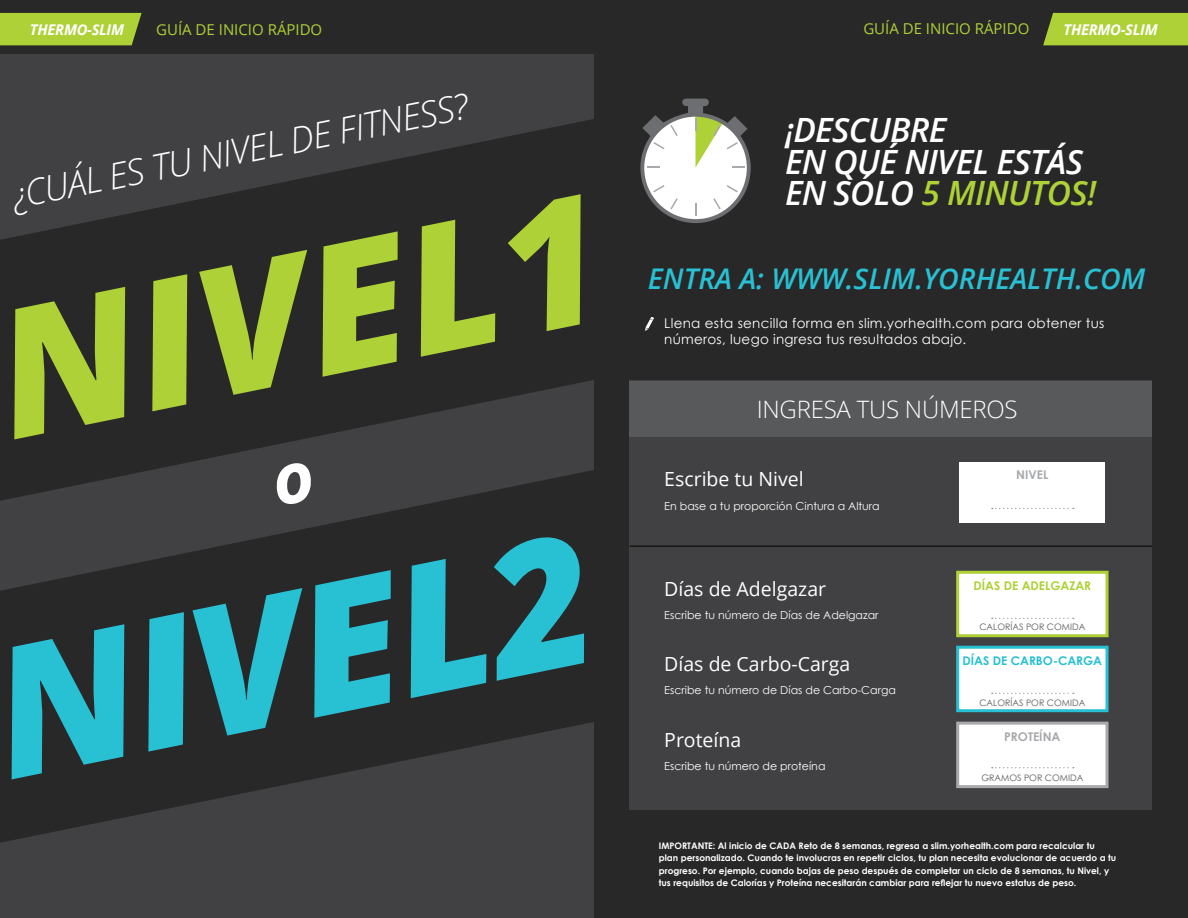
<style>
.page{position:relative;width:1188px;height:918px;background:#fff}
.page>*{position:absolute;margin:0;border:0;box-sizing:border-box;transform-origin:0 0}
.t1{font:italic 800 181.5px "Open Sans";color:#28c0d3}
.t2{font:italic 800 178.5px "Open Sans";color:#add136}
.t3{font:italic 300 36px "Open Sans";color:#fff}
.t4{font:italic 600 33.45px/31.7px "Open Sans";letter-spacing:-.02em;color:#fff}
.t5{font:italic 600 28.5px "Open Sans";color:#28c0d3}
.t6{font:300 24px "Open Sans";letter-spacing:-.01em;color:#fff}
.t7{font:19.5px "Open Sans";color:#fff}
.t8{font:15px "Open Sans";color:#add136}
.t9{font:italic 700 14.85px "Open Sans";letter-spacing:-.02em;color:#fff}
.t10{font:13.5px/16.5px "Century Gothic";letter-spacing:.02em;color:#fff}
.t11{font:700 12px "Century Gothic";color:#28c0d3}
.t12{font:700 12px "Century Gothic";color:#add136}
.t13{font:700 12px "Century Gothic";color:#a7a9ac}
.t14{font:10.95px "Century Gothic";color:#fff}
.t15{font:700 9px/12.6px "Century Gothic";color:#fff}
.t16{font:8.85px "Century Gothic";color:#58595b}
.s1{color:#add136}
</style>
<div class="page">
<div style="left:0;top:9px;width:594px;height:864px;background:#414042"></div>
<div style="left:594px;top:0;width:594px;height:918px;background:#292829"></div>
<div style="left:630px;top:381px;width:522px;height:429px;background:#414042"></div>
<div style="left:630px;top:381px;width:522px;height:55px;background:#58595b"></div>
<hr style="left:630px;top:546px;width:522px;height:1px;background:#000">
<svg style="left:645px;top:317px;width:9px;height:14px"></svg>
<svg style="left:0;top:119px;width:594px;height:261px;fill:#292829"></svg>
<div style="left:960px;top:462px;width:145px;height:61px;background:#fff"></div>
<svg style="left:992px;top:508px;width:82px;height:1px"></svg>
<svg style="left:956px;top:570px;width:153px;height:143px;background:#dfeae2"></svg>
<svg style="left:956px;top:721px;width:153px;height:68px;background:#eeefef"></svg>
<div style="left:1043px;top:13px;width:145px;height:32px;background:#add136"></div>
<svg style="left:0;top:380px;width:592px;height:90px;fill:#292829"></svg>
<svg style="left:0;top:470px;width:594px;height:252px;fill:#292829"></svg>
<svg style="left:0;top:722px;width:594px;height:196px"></svg>
<svg style="left:640px;top:99px;width:111px;height:124px"></svg>
<div style="left:0;top:0;width:594px;height:54px;background:#292829"></div>
<div style="left:0;top:13px;width:142px;height:32px;background:#add136"></div>
<svg style="left:273px;top:461px;width:42px;height:45px"></svg>
<h3 class="t9" style="left:30px;top:19px;width:96px">THERMO-SLIM</h3>
<h3 class="t8" style="left:156px;top:19px;width:168px">GUÍA DE INICIO RÁPIDO</h3>
<h3 class="t3" style="left:7px;top:171px;width:466px;rotate:-11deg">¿CUÁL ES TU NIVEL DE FITNESS?</h3>
<h2 class="t2" style="left:-30px;top:246px;width:617px;rotate:-12deg">NIVEL 1</h2>
<h1 class="t1" style="left:-31px;top:578px;width:610px;rotate:-11deg">NIVEL 2</h1>
<h3 class="t8" style="left:863px;top:19px;width:168px">GUÍA DE INICIO RÁPIDO</h3>
<h3 class="t9" style="left:1063px;top:19px;width:96px">THERMO-SLIM</h3>
<h3 class="t4" style="left:785px;top:114px;width:313px">¡DESCUBRE<br>EN QUÉ NIVEL ESTÁS<br>EN SÓLO <span class="s1">5 MINUTOS!</span></h3>
<h3 class="t5" style="left:648px;top:259px;width:499px">ENTRA A: WWW.SLIM.YORHEALTH.COM</h3>
<h3 class="t10" style="left:664px;top:314px;width:442px">Llena esta sencilla forma en slim.yorhealth.com para obtener tus números, luego ingresa tus resultados abajo.</h3>
<h3 class="t6" style="left:757px;top:393px;width:262px">INGRESA TUS NÚMEROS</h3>
<h3 class="t7" style="left:664px;top:466px;width:141px">Escribe tu Nivel</h3>
<p class="t14" style="left:664px;top:499px;width:217px">En base a tu proporción Cintura a Altura</p>
<h3 class="t7" style="left:664px;top:576px;width:163px">Días de Adelgazar</h3>
<p class="t14" style="left:664px;top:609px;width:216px">Escribe tu número de Días de Adelgazar</p>
<h3 class="t7" style="left:664px;top:650px;width:188px">Días de Carbo-Carga</h3>
<p class="t14" style="left:664px;top:683px;width:233px">Escribe tu número de Días de Carbo-Carga</p>
<h3 class="t7" style="left:664px;top:727px;width:79px">Proteína</h3>
<p class="t14" style="left:664px;top:759px;width:163px">Escribe tu número de proteína</p>
<h3 class="t13" style="left:1016px;top:467px;width:34px">NIVEL</h3>
<h3 class="t12" style="left:973px;top:578px;width:119px">DÍAS DE ADELGAZAR</h3>
<p class="t16" style="left:979px;top:621px;width:107px">CALORÍAS POR COMIDA</p>
<h3 class="t11" style="left:963px;top:653px;width:141px">DÍAS DE CARBO-CARGA</h3>
<p class="t16" style="left:979px;top:697px;width:107px">CALORÍAS POR COMIDA</p>
<h3 class="t13" style="left:1004px;top:729px;width:58px">PROTEÍNA</h3>
<p class="t16" style="left:981px;top:772px;width:103px">GRAMOS POR COMIDA</p>
<p class="t15" style="left:659px;top:839px;width:459px">IMPORTANTE: Al inicio de CADA Reto de 8 semanas, regresa a slim.yorhealth.com para recalcular tu plan personalizado. Cuando te involucras en repetir ciclos, tu plan necesita evolucionar de acuerdo a tu progreso. Por ejemplo, cuando bajas de peso después de completar un ciclo de 8 semanas, tu Nivel, y tus requisitos de Calorías y Proteína necesitarán cambiar para reflejar tu nuevo estatus de peso.</p>
</div>
